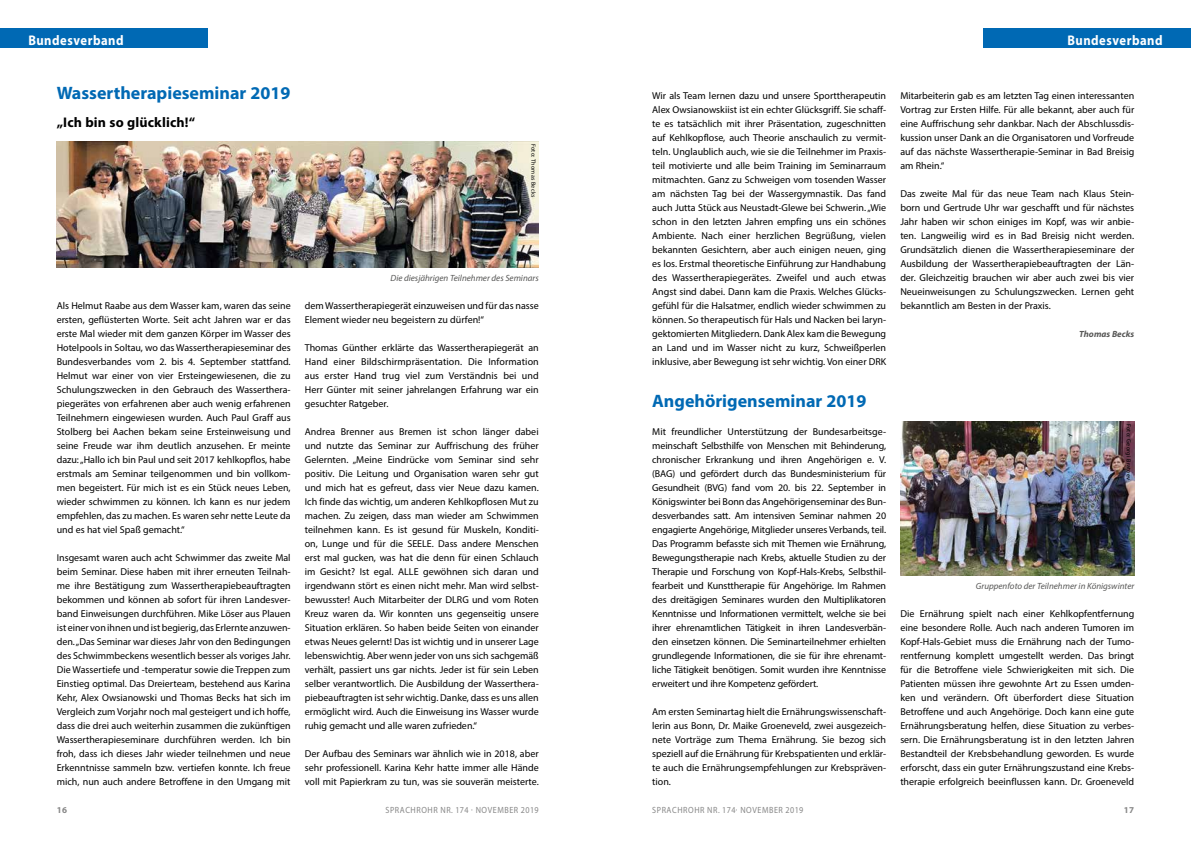
<style>
.page{position:relative;width:1191px;height:842px;background:#fff}
.page>*{position:absolute;margin:0;border:0;box-sizing:border-box;transform-origin:0 0}
.t1{font:700 18px "Myriad Pro";color:#0069b4}
.t2{font:700 14px "Myriad Pro";letter-spacing:.04em;color:#fff;scale:.9 1}
.t3{font:700 14px "Myriad Pro";letter-spacing:.01em;color:#000}
.t4{font:10px/14px "Myriad Pro";color:#000;text-align:justify}
.t5{font:italic 9px "Myriad Pro";color:#575756}
.t6{font:9px "Myriad Pro";letter-spacing:.07em;color:#878787;scale:.9 1}
.t7{font:italic 700 9px "Myriad Pro";color:#575756}
.t8{font:700 9px "Myriad Pro";color:#878787}
.t9{font:6px "Myriad Pro";letter-spacing:.04em;color:#000}
</style>
<div class="page">
<div style="left:0;top:28px;width:207px;height:20px;background:#0069b4"></div>
<div style="left:984px;top:28px;width:207px;height:20px;background:#0069b4"></div>
<img style="left:57px;top:141px;width:482px;height:126px">
<img style="left:900px;top:421px;width:234px;height:154px">
<h2 class="t2" style="left:28px;top:31px;width:107px">Bundesverband</h2>
<h2 class="t2" style="left:1067px;top:31px;width:107px">Bundesverband</h2>
<h1 class="t1" style="left:57px;top:81px;width:235px">Wassertherapieseminar 2019</h1>
<h2 class="t3" style="left:57px;top:113px;width:140px">„Ich bin so glücklich!“</h2>
<p class="t9" style="left:537px;top:144px;width:55px;rotate:90deg">Foto: Thomas Becks</p>
<p class="t4" style="left:57px;top:299px;width:235px">Als Helmut Raabe aus dem Wasser kam, waren das seine ersten, geflüsterten Worte. Seit acht Jahren war er das erste Mal wieder mit dem ganzen Körper im Wasser des Hotelpools in Soltau, wo das Wassertherapieseminar des Bundesverbandes vom 2. bis 4. September stattfand.<br>Helmut war einer von vier Ersteingewiesenen, die zu Schulungszwecken in den Gebrauch des Wasserthera&shy;piegerätes von erfahrenen aber auch wenig erfahrenen Teilnehmern eingewiesen wurden. Auch Paul Graff aus Stolberg bei Aachen bekam seine Ersteinweisung und seine Freude war ihm deutlich anzusehen. Er meinte dazu: „Hallo ich bin Paul und seit 2017 kehlkopflos, habe erstmals am Seminar teilgenommen und bin vollkom&shy;men begeistert. Für mich ist es ein Stück neues Leben, wieder schwimmen zu können. Ich kann es nur jedem empfehlen, das zu machen. Es waren sehr nette Leute da und es hat viel Spaß gemacht.“</p>
<p class="t4" style="left:57px;top:551px;width:235px">Insgesamt waren auch acht Schwimmer das zweite Mal beim Seminar. Diese haben mit ihrer erneuten Teilnah&shy;me ihre Bestätigung zum Wassertherapiebeauftragten bekommen und können ab sofort für ihren Landesver&shy;band Einweisungen durchführen. Mike Löser aus Plauen ist einer von ihnen und ist begierig, das Erlernte anzuwen&shy;den. „Das Seminar war dieses Jahr von den Bedingungen des Schwimmbeckens wesentlich besser als voriges Jahr.<br>Die Wassertiefe und -temperatur sowie die Treppen zum Einstieg optimal. Das Dreierteam, bestehend aus Karina Kehr, Alex Owsianowski und Thomas Becks hat sich im Vergleich zum Vorjahr noch mal gesteigert und ich hoffe, dass die drei auch weiterhin zusammen die zukünftigen Wassertherapieseminare durchführen werden. Ich bin froh, dass ich dieses Jahr wieder teilnehmen und neue Erkenntnisse sammeln bzw. vertiefen konnte. Ich freue mich, nun auch andere Betroffene in den Umgang mit</p>
<p class="t5" style="left:390px;top:272px;width:150px">Die diesjährigen Teilnehmer des Seminars</p>
<p class="t4" style="left:305px;top:299px;width:235px">dem Wassertherapiegerät einzuweisen und für das nasse<br>Element wieder neu begeistern zu dürfen!“</p>
<p class="t4" style="left:305px;top:341px;width:235px">Thomas Günther erklärte das Wassertherapiegerät an Hand einer Bildschirmpräsentation. Die Information aus erster Hand trug viel zum Verständnis bei und Herr Günter mit seiner jahrelangen Erfahrung war ein gesuchter Ratgeber.</p>
<p class="t4" style="left:305px;top:425px;width:235px">Andrea Brenner aus Bremen ist schon länger dabei und nutzte das Seminar zur Auffrischung des früher Gelernten. „Meine Eindrücke vom Seminar sind sehr positiv. Die Leitung und Organisation waren sehr gut und mich hat es gefreut, dass vier Neue dazu kamen.<br>Ich finde das wichtig, um anderen Kehlkopflosen Mut zu machen. Zu zeigen, dass man wieder am Schwimmen teilnehmen kann. Es ist gesund für Muskeln, Konditi&shy;on, Lunge und für die SEELE. Dass andere Menschen erst mal gucken, was hat die denn für einen Schlauch im Gesicht? Ist egal. ALLE gewöhnen sich daran und irgendwann stört es einen nicht mehr. Man wird selbst&shy;bewusster! Auch Mitarbeiter der DLRG und vom Roten Kreuz waren da. Wir konnten uns gegenseitig unsere Situation erklären. So haben beide Seiten von einander etwas Neues gelernt! Das ist wichtig und in unserer Lage lebenswichtig. Aber wenn jeder von uns sich sachgemäß verhält, passiert uns gar nichts. Jeder ist für sein Leben selber verantwortlich. Die Ausbildung der Wasserthera&shy;piebeauftragten ist sehr wichtig. Danke, dass es uns allen ermöglicht wird. Auch die Einweisung ins Wasser wurde ruhig gemacht und alle waren zufrieden.“</p>
<p class="t4" style="left:305px;top:747px;width:235px">Der Aufbau des Seminars war ähnlich wie in 2018, aber sehr professionell. Karina Kehr hatte immer alle Hände voll mit Papierkram zu tun, was sie souverän meisterte.</p>
<p class="t4" style="left:652px;top:89px;width:235px">Wir als Team lernen dazu und unsere Sporttherapeutin Alex Owsianowskiist ist ein echter Glücksgriff. Sie schaff&shy;te es tatsächlich mit ihrer Präsentation, zugeschnitten auf Kehlkopflose, auch Theorie anschaulich zu vermit&shy;teln. Unglaublich auch, wie sie die Teilnehmer im Praxis&shy;teil motivierte und alle beim Training im Seminarraum mitmachten. Ganz zu Schweigen vom tosenden Wasser am nächsten Tag bei der Wassergymnastik. Das fand auch Jutta Stück aus Neustadt-Glewe bei Schwerin. „Wie schon in den letzten Jahren empfing uns ein schönes Ambiente. Nach einer herzlichen Begrüßung, vielen bekannten Gesichtern, aber auch einigen neuen, ging es los. Erstmal theoretische Einführung zur Handhabung des Wassertherapiegerätes. Zweifel und auch etwas Angst sind dabei. Dann kam die Praxis. Welches Glücks&shy;gefühl für die Halsatmer, endlich wieder schwimmen zu können. So therapeutisch für Hals und Nacken bei laryn&shy;gektomierten Mitgliedern. Dank Alex kam die Bewegung an Land und im Wasser nicht zu kurz, Schweißperlen inklusive, aber Bewegung ist sehr wichtig. Von einer DRK</p>
<p class="t4" style="left:900px;top:89px;width:235px">Mitarbeiterin gab es am letzten Tag einen interessanten Vortrag zur Ersten Hilfe. Für alle bekannt, aber auch für eine Auffrischung sehr dankbar. Nach der Abschlussdis&shy;kussion unser Dank an die Organisatoren und Vorfreude auf das nächste Wassertherapie-Seminar in Bad Breisig am Rhein.“</p>
<p class="t4" style="left:900px;top:187px;width:235px">Das zweite Mal für das neue Team nach Klaus Stein&shy;born und Gertrude Uhr war geschafft und für nächstes Jahr haben wir schon einiges im Kopf, was wir anbie&shy;ten. Langweilig wird es in Bad Breisig nicht werden.<br>Grundsätzlich dienen die Wassertherapieseminare der Ausbildung der Wassertherapiebeauftragten der Län&shy;der. Gleichzeitig brauchen wir aber auch zwei bis vier Neueinweisungen zu Schulungszwecken. Lernen geht bekanntlich am Besten in der Praxis.</p>
<p class="t7" style="left:1079px;top:328px;width:57px">Thomas Becks</p>
<h1 class="t1" style="left:652px;top:389px;width:216px">Angehörigenseminar 2019</h1>
<p class="t4" style="left:652px;top:425px;width:235px">Mit freundlicher Unterstützung der Bundesarbeitsge&shy;meinschaft Selbsthilfe von Menschen mit Behinderung, chronischer Erkrankung und ihren Angehörigen e. V. (BAG) und gefördert durch das Bundesministerium für Gesundheit (BVG) fand vom 20. bis 22. September in Königswinter bei Bonn das Angehörigenseminar des Bun&shy;desverbandes satt. Am intensiven Seminar nahmen 20 engagierte Angehörige, Mitglieder unseres Verbands, teil.<br>Das Programm befasste sich mit Themen wie Ernährung, Bewegungstherapie nach Krebs, aktuelle Studien zu der Therapie und Forschung von Kopf-Hals-Krebs, Selbsthil&shy;fearbeit und Kunsttherapie für Angehörige. Im Rahmen des dreitägigen Seminares wurden den Multiplikatoren Kenntnisse und Informationen vermittelt, welche sie bei ihrer ehrenamtlichen Tätigkeit in ihren Landesverbän&shy;den einsetzen können. Die Seminarteilnehmer erhielten grundlegende Informationen, die sie für ihre ehrenamt&shy;liche Tätigkeit benötigen. Somit wurden ihre Kenntnisse erweitert und ihre Kompetenz gefördert.</p>
<p class="t4" style="left:652px;top:705px;width:235px">Am ersten Seminartag hielt die Ernährungswissenschaft&shy;lerin aus Bonn, Dr. Maike Groeneveld, zwei ausgezeich&shy;nete Vorträge zum Thema Ernährung. Sie bezog sich speziell auf die Ernährung für Krebspatienten und erklär&shy;te auch die Ernährungsempfehlungen zur Krebspräven&shy;tion.</p>
<p class="t9" style="left:1132px;top:424px;width:57px;rotate:90deg">Foto: Georgi Bratoev</p>
<p class="t5" style="left:976px;top:580px;width:160px">Gruppenfoto der Teilnehmer in Königswinter</p>
<p class="t4" style="left:900px;top:607px;width:235px">Die Ernährung spielt nach einer Kehlkopfentfernung eine besondere Rolle. Auch nach anderen Tumoren im Kopf-Hals-Gebiet muss die Ernährung nach der Tumo&shy;rentfernung komplett umgestellt werden. Das bringt für die Betroffene viele Schwierigkeiten mit sich. Die Patienten müssen ihre gewohnte Art zu Essen umden&shy;ken und verändern. Oft überfordert diese Situation Betroffene und auch Angehörige. Doch kann eine gute Ernährungsberatung helfen, diese Situation zu verbes&shy;sern. Die Ernährungsberatung ist in den letzten Jahren Bestandteil der Krebsbehandlung geworden. Es wurde erforscht, dass ein guter Ernährungszustand eine Krebs&shy;therapie erfolgreich beeinflussen kann. Dr. Groeneveld</p>
<p class="t8" style="left:57px;top:804px;width:12px">16</p>
<p class="t6" style="left:385px;top:804px;width:172px">SPRACHROHR NR. 174 · NOVEMBER 2019</p>
<p class="t6" style="left:652px;top:804px;width:169px">SPRACHROHR NR. 174· NOVEMBER 2019</p>
<p class="t8" style="left:1123px;top:804px;width:12px">17</p>
</div>
